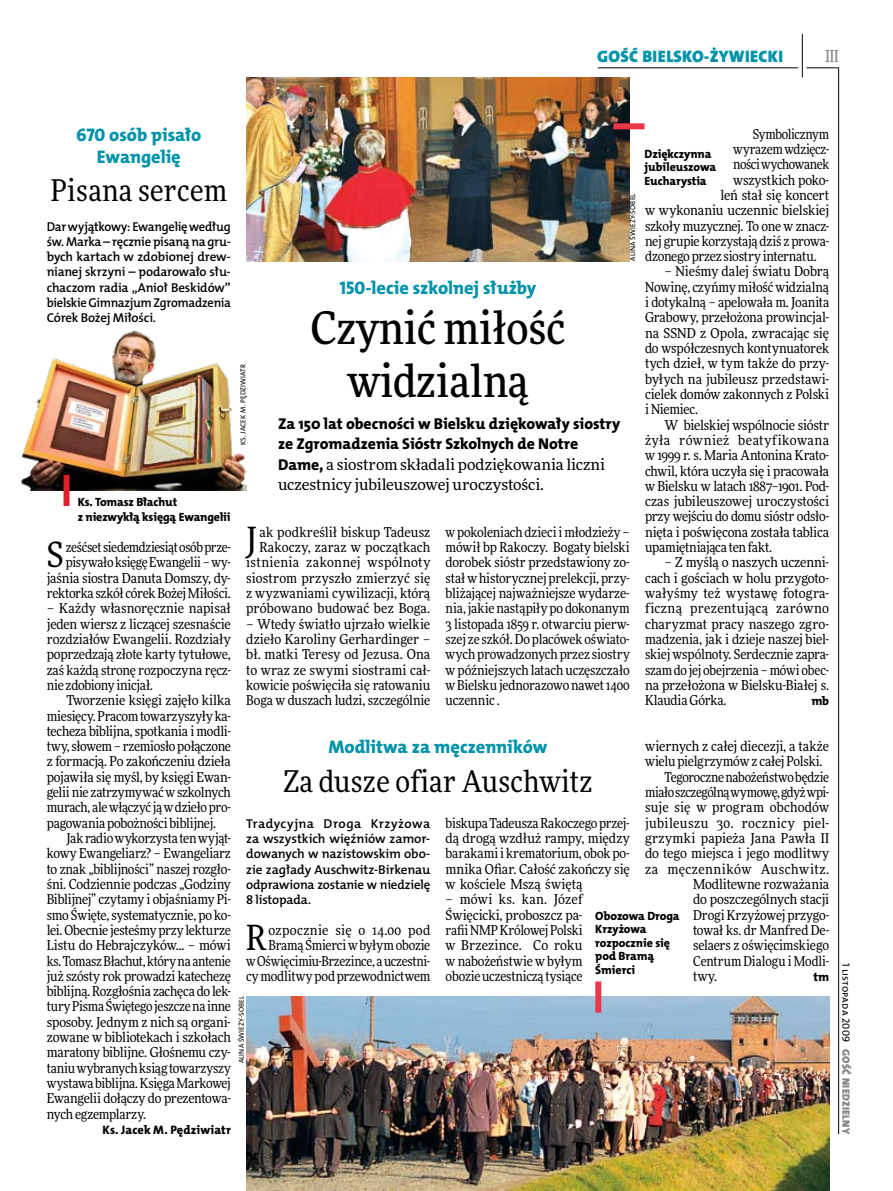
<style>
.page{position:relative;width:893px;height:1191px;background:#fff}
.page>*{position:absolute;margin:0;border:0;box-sizing:border-box;transform-origin:0 0}
.t1{font:500 45px/52.5px "Freeday Narrow";color:#000;text-align:center}
.t2{font:34.8px "Freeday Narrow News";color:#000}
.t3{font:30px "Freeday Narrow News";letter-spacing:.01em;color:#000}
.t4{font:18.3px/21.6px "The Mix HP8 Ex Bld";color:#0093aa;text-align:center}
.t5{font:16.65px "The Mix HP9 Blk";letter-spacing:.02em;color:#0093aa}
.t6{font:500 16.5px "Freeday Narrow";color:#858486;scale:.9 1}
.t7{font:15.75px/20.4px "The Mix HP8 Ex Bld";color:#000}
.t8{font:15.45px/20.4px "Freeday News";letter-spacing:-.005em;color:#000}
.t9{font:13.65px/15.3px "Freeday Narrow News";letter-spacing:-.01em;color:#000;text-align:justify}
.t10{font:13.65px/15.3px "Freeday Narrow News";letter-spacing:.01em;color:#000;text-align:right}
.t11{font:13.65px "Freeday Narrow News";letter-spacing:-.03em;color:#000}
.t12{font:13.65px "Freeday Narrow News";letter-spacing:.025em;color:#000}
.t13{font:13.65px "Freeday Narrow News";letter-spacing:.035em;color:#000}
.t14{font:12.9px/15.3px "The Mix HP6 Se Bld";letter-spacing:-.015em;color:#000;text-align:justify}
.t15{font:12.3px "The Mix HP8 Ex Bld";letter-spacing:.015em;color:#000}
.t16{font:12px/13.5px "The Mix HP8 Ex Bld";letter-spacing:-.005em;color:#000}
.t17{font:10.5px "The Mix HP9 Blk";letter-spacing:.025em;color:#858486}
.t18{font:10.5px "The Mix HP5 Plain";letter-spacing:.015em;color:#000}
.t19{font:7.2px "The Mix HP5 Plain";letter-spacing:.015em;color:#000}
.s1{font-family:"The Mix HP8 Ex Bld";font-size:15.75px}
</style>
<div class="page">
<hr style="left:838px;top:68px;width:1px;height:1066px;background:#000">
<hr style="left:802px;top:34px;width:1px;height:43px;background:#000">
<hr style="left:806px;top:68px;width:33px;height:1px;background:#000">
<hr style="left:598px;top:68px;width:200px;height:1px;background:#000">
<img style="left:21px;top:330px;width:225px;height:161px">
<img style="left:246px;top:996px;width:584px;height:195px">
<div style="left:595px;top:981px;width:6px;height:31px;background:#eb3848"></div>
<div style="left:64px;top:475px;width:6px;height:31px;background:#df1f2a"></div>
<img style="left:246px;top:77px;width:384px;height:184px">
<div style="left:613px;top:123px;width:31px;height:6px;background:#eb3848"></div>
<p class="t5" style="left:597px;top:46px;width:187px">GOŚĆ BIELSKO-ŻYWIECKI</p>
<p class="t6" style="left:825px;top:46px;width:16px">III</p>
<h3 class="t4" style="left:76px;top:124px;width:127px">670 osób pisało<br>Ewangelię</h3>
<h3 class="t3" style="left:51px;top:172px;width:178px">Pisana sercem</h3>
<p class="t14" style="left:47px;top:219px;width:186px">Dar wyjątkowy: Ewangelię według św. Marka – ręcznie pisaną na gru&shy;bych kartach w zdobionej drew&shy;nianej skrzyni – podarowało słu&shy;chaczom radia „Anioł Beskidów” bielskie Gimnazjum Zgromadzenia Córek Bożej Miłości.</p>
<p class="t9" style="left:753px;top:126px;width:78px">Symbolicznym</p>
<p class="t9" style="left:733px;top:141px;width:97px">wyrazem wdzięcz-</p>
<p class="t11" style="left:733px;top:156px;width:97px">ności wychowanek</p>
<p class="t9" style="left:733px;top:172px;width:97px">wszystkich poko-</p>
<p class="t9" style="left:720px;top:187px;width:110px">leń stał się koncert</p>
<p class="t9" style="left:645px;top:202px;width:186px">w wykonaniu uczennic bielskiej</p>
<p class="t9" style="left:645px;top:218px;width:186px">szkoły muzycznej. To one w znacz-</p>
<p class="t9" style="left:645px;top:233px;width:186px">nej grupie korzystają dziś z prowa-</p>
<p class="t9" style="left:645px;top:248px;width:173px">dzonego przez siostry internatu.</p>
<p class="t9" style="left:645px;top:264px;width:186px;text-indent:20px">– Nieśmy dalej światu Dobrą Nowinę, czyńmy miłość widzialną i dotykalną – apelowała m. Joanita Grabowy, przełożona prowincjal&shy;na SSND z Opola, zwracając się do współczesnych kontynuatorek tych dzieł, w tym także do przy&shy;byłych na jubileusz przedstawi&shy;cielek domów zakonnych z Polski i Niemiec.</p>
<p class="t9" style="left:645px;top:417px;width:186px;text-indent:20px">W bielskiej wspólnocie sióstr żyła również beatyfikowana w 1999 r. s. Maria Antonina Krato&shy;chwil, która uczyła się i pracowała w Bielsku w latach 1887–1901. Pod&shy;czas jubileuszowej uroczystości przy wejściu do domu sióstr odsło&shy;nięta i poświęcona została tablica upamiętniająca ten fakt.</p>
<p class="t9" style="left:645px;top:555px;width:186px;text-indent:20px">– Z myślą o naszych uczenni&shy;cach i gościach w holu przygoto&shy;wałyśmy też wystawę fotogra&shy;ficzną prezentującą zarówno charyzmat pracy naszego zgro&shy;madzenia, jak i dzieje naszej biel&shy;skiej wspólnoty. Serdecznie zapra&shy;szam do jej obejrzenia – mówi obec&shy;na przełożona w Bielsku-Białej s.<br>Klaudia Górka.</p>
<p class="t16" style="left:644px;top:147px;width:73px">Dziękczynna jubileuszowa<br>Eucharystia</p>
<p class="t19" style="left:628px;top:261px;width:69px;rotate:-90deg">Alina Świeży-Sobel</p>
<h3 class="t4" style="left:339px;top:277px;width:198px">150-lecie szkolnej służby</h3>
<h1 class="t1" style="left:311px;top:301px;width:256px">Czynić miłość widzialną</h1>
<p class="t7" style="left:278px;top:413px;width:344px">Za 150 lat obecności w Bielsku dziękowały siostry ze Zgromadzenia Sióstr Szkolnych de Notre</p>
<p class="t8" style="left:278px;top:453px;width:328px"><span class="s1">Dame,</span> a siostrom składali podziękowania liczni uczestnicy jubileuszowej uroczystości.</p>
<p class="t19" style="left:238px;top:445px;width:82px;rotate:-90deg">Ks. Jacek M. Pędziwiatr</p>
<p class="t16" style="left:78px;top:494px;width:154px;line-height:15.3px">Ks. Tomasz Błachut<br>z niezwykłą księgą Ewangelii</p>
<p class="t10" style="left:246px;top:524px;width:186px">ak podkreślił biskup Tadeusz<br>Rakoczy, zaraz w początkach istnienia zakonnej wspólnoty siostrom przyszło zmierzyć się z wyzwaniami cywilizacji, którą próbowano budować bez Boga.</p>
<p class="t9" style="left:246px;top:616px;width:186px">– Wtedy światło ujrzało wielkie dzieło Karoliny Gerhardinger – bł. matki Teresy od Jezusa. Ona to wraz ze swymi siostrami cał&shy;kowicie poświęciła się ratowaniu Boga w duszach ludzi, szczególnie</p>
<p class="t9" style="left:446px;top:524px;width:186px">wpokoleniach dzieci imłodzieży – mówił bp Rakoczy. Bogaty bielski dorobek sióstr przedstawiony zo&shy;stał w historycznej prelekcji, przy&shy;bliżającej najważniejsze wydarze&shy;nia, jakie nastąpiły po dokonanym 3 listopada 1859 r. otwarciu pierw&shy;szej ze szkół. Do placówek oświato&shy;wych prowadzonych przez siostry w późniejszych latach uczęszczało wBielsku jednorazowo nawet 1400 uczennic .</p>
<h2 class="t2" style="left:246px;top:518px;width:13px">J</h2>
<p class="t9" style="left:47px;top:539px;width:186px;text-align:right">ześćset siedemdziesiąt osób prze&shy;pisywało księgę Ewangelii – wy&shy;jaśnia siostra Danuta Domszy, dy&shy;rektorka szkół córek Bożej Miłości.</p>
<p class="t9" style="left:47px;top:600px;width:186px">– Każdy własnoręcznie napisał jeden wiersz z liczącej szesnaście rozdziałów Ewangelii. Rozdziały poprzedzają złote karty tytułowe, zaś każdą stronę rozpoczyna ręcz&shy;nie zdobiony inicjał.</p>
<p class="t9" style="left:47px;top:692px;width:186px;text-indent:20px">Tworzenie księgi zajęło kilka miesięcy. Pracom towarzyszyły ka&shy;techeza biblijna, spotkania i modli&shy;twy, słowem – rzemiosło połączone z formacją. Po zakończeniu dzieła pojawiła się myśl, by księgi Ewan&shy;gelii nie zatrzymywać wszkolnych murach, alewłączyć jąwdzieło pro&shy;pagowania pobożności biblijnej.</p>
<p class="t9" style="left:47px;top:830px;width:186px;text-indent:20px">Jak radio wykorzysta ten wyjąt&shy;kowy Ewangeliarz? – Ewangeliarz to znak „biblijności” naszej rozgło&shy;śni. Codziennie podczas „Godziny Biblijnej” czytamy i objaśniamy Pi&shy;smo Święte, systematycznie, po ko&shy;lei. Obecnie jesteśmy przy lekturze Listu do Hebrajczyków... – mówi ks.Tomasz Błachut, który na antenie już szósty rok prowadzi katechezę biblijną. Rozgłośnia zachęca do lek&shy;tury Pisma Świętego jeszcze na inne sposoby. Jednym z nich są organi&shy;zowane w bibliotekach i szkołach maratony biblijne. Głośnemu czy&shy;taniu wybranych ksiąg towarzyszy wystawa biblijna. Księga Markowej Ewangelii dołączy do prezentowa&shy;nych egzemplarzy.</p>
<p class="t15" style="left:102px;top:1122px;width:130px">Ks. Jacek M. Pędziwiatr</p>
<h2 class="t2" style="left:47px;top:533px;width:18px">S</h2>
<p class="t15" style="left:811px;top:693px;width:19px">mb</p>
<h3 class="t4" style="left:328px;top:736px;width:220px">Modlitwa za męczenników</h3>
<h3 class="t3" style="left:283px;top:763px;width:311px">Za dusze ofiar Auschwitz</h3>
<p class="t9" style="left:645px;top:738px;width:186px">wiernych z całej diecezji, a także</p>
<p class="t9" style="left:645px;top:754px;width:179px">wielu pielgrzymów z całej Polski.</p>
<p class="t9" style="left:665px;top:769px;width:166px">Tegoroczne nabożeństwo będzie</p>
<p class="t11" style="left:645px;top:784px;width:186px">miało szczególną wymowę, gdyż wpi-</p>
<p class="t10" style="left:645px;top:799px;width:186px">suje się w program obchodów</p>
<p class="t12" style="left:645px;top:814px;width:186px">jubileuszu 30. rocznicy piel-</p>
<p class="t9" style="left:645px;top:830px;width:186px">grzymki papieża Jana Pawła II</p>
<p class="t9" style="left:645px;top:845px;width:186px">do tego miejsca i jego modlitwy</p>
<p class="t13" style="left:645px;top:860px;width:186px">za męczenników Auschwitz.</p>
<p class="t9" style="left:693px;top:876px;width:138px">Modlitewne rozważania</p>
<p class="t9" style="left:693px;top:891px;width:138px">do poszczególnych stacji</p>
<p class="t9" style="left:693px;top:907px;width:138px">Drogi Krzyżowej przygo-</p>
<p class="t9" style="left:693px;top:922px;width:138px">tował ks. dr Manfred De-</p>
<p class="t9" style="left:693px;top:937px;width:138px">selaers z oświęcimskiego</p>
<p class="t9" style="left:693px;top:953px;width:138px">Centrum Dialogu i Modli-</p>
<p class="t9" style="left:693px;top:968px;width:26px">twy.</p>
<p class="t15" style="left:813px;top:968px;width:17px">tm</p>
<p class="t9" style="left:446px;top:815px;width:186px">biskupa Tadeusza Rakoczego przej&shy;dą drogą wzdłuż rampy, między barakami i krematorium, obok po&shy;mnika Ofiar. Całość zakończy się w kościele Mszą świętą</p>
<p class="t9" style="left:446px;top:891px;width:138px">– mówi ks. kan. Józef Święcicki, proboszcz pa&shy;rafii NMP Królowej Polski w Brzezince. Co roku w nabożeństwie w byłym obozie uczestniczą tysiące</p>
<p class="t14" style="left:246px;top:816px;width:186px">Tradycyjna Droga Krzyżowa za wszystkich więźniów zamor&shy;dowanych w nazistowskim obo&shy;zie zagłady Auschwitz-Birkenau odprawiona zostanie w niedzielę 8 listopada.</p>
<h2 class="t2" style="left:246px;top:916px;width:22px">R</h2>
<p class="t16" style="left:595px;top:909px;width:86px">Obozowa Droga<br>Krzyżowa rozpocznie się pod Bramą<br>Śmierci</p>
<p class="t9" style="left:246px;top:922px;width:186px;text-align:right">ozpocznie się o 14.00 pod<br>Bramą Śmierci wbyłym obozie wOświęcimiu-Brzezince, auczestni&shy;cy modlitwy pod przewodnictwem</p>
<p class="t19" style="left:237px;top:1063px;width:69px;rotate:-90deg">Alina Świeży-Sobel</p>
<p class="t18" style="left:853px;top:962px;width:81px;rotate:90deg">1 listopada 2009</p>
<p class="t17" style="left:853px;top:1049px;width:86px;rotate:90deg">GOŚĆ NIEDZIELNY</p>
</div>
